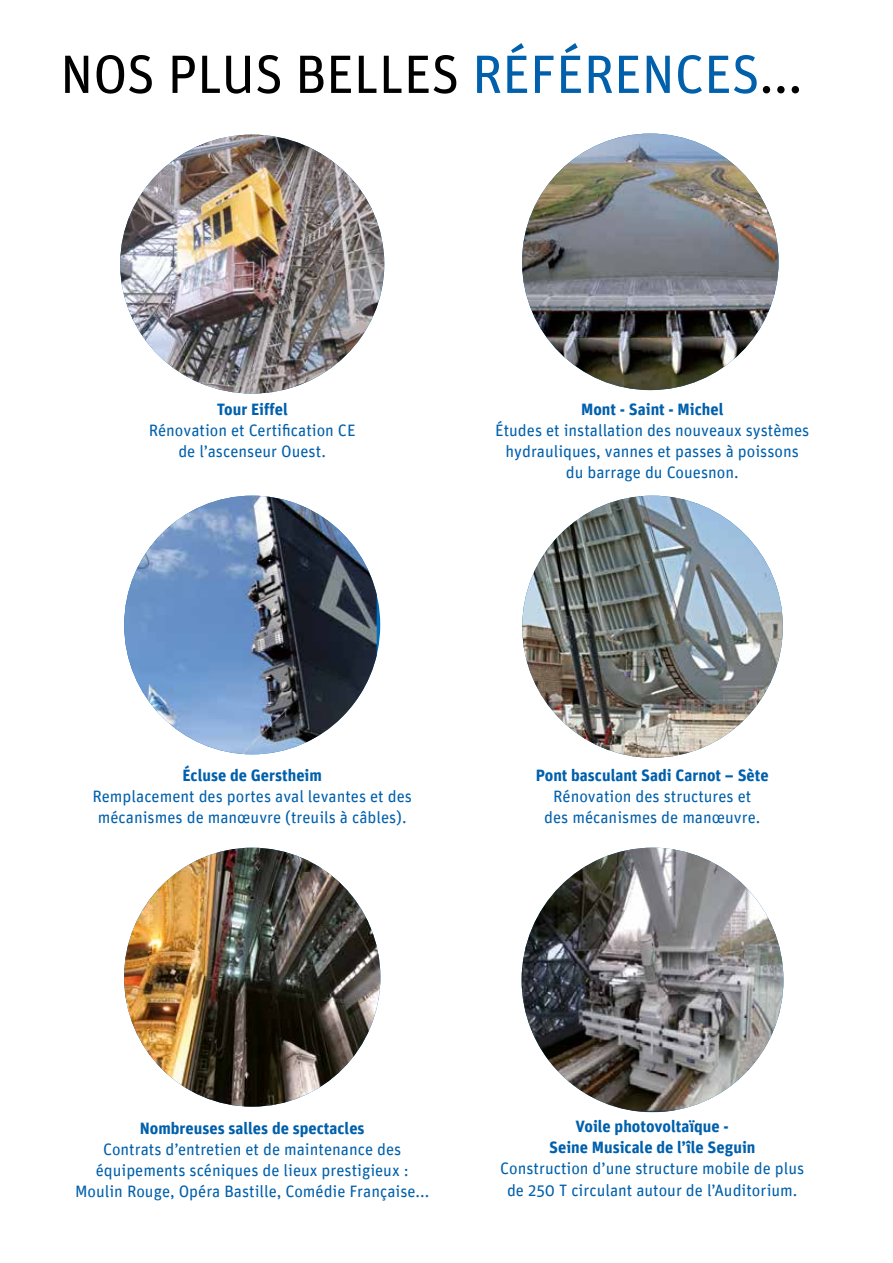
<style>
.page{position:relative;width:893px;height:1263px;background:#fff}
.page>*{position:absolute;margin:0;border:0;box-sizing:border-box;transform-origin:0 0}
.t1{font:54px "Unit";letter-spacing:-.01em;color:#000}
.t2{font:16.5px/21px "Unit";color:#0060ac;text-align:center}
.t3{font:700 16.5px/21px "Unit";color:#0060ac;text-align:center}
.s1{color:#0060ac}
</style>
<div class="page">
<img style="left:522px;top:134px;width:256px;height:256px;border-radius:128px">
<img style="left:120px;top:135px;width:264px;height:259px">
<img style="left:124px;top:496px;width:253px;height:258px">
<img style="left:124px;top:848px;width:256px;height:259px">
<img style="left:522px;top:848px;width:261px;height:264px">
<img style="left:522px;top:496px;width:261px;height:262px">
<h1 class="t1" style="left:60px;top:42px;width:744px">NOS PLUS BELLES <span class="s1">RÉFÉRENCES</span>...</h1>
<p class="t3" style="left:217px;top:398px;width:73px">Tour Eiffel</p>
<p class="t2" style="left:149px;top:420px;width:208px">Rénovation et Certification CE de l’ascenseur Ouest.</p>
<p class="t3" style="left:581px;top:398px;width:144px">Mont - Saint - Michel</p>
<p class="t2" style="left:495px;top:420px;width:316px">Études et installation des nouveaux systèmes hydrauliques, vannes et passes à poissons du barrage du Couesnon.</p>
<p class="t3" style="left:182px;top:764px;width:141px">Écluse de Gerstheim</p>
<p class="t2" style="left:92px;top:785px;width:321px">Remplacement des portes aval levantes et des mécanismes de manœuvre (treuils à câbles).</p>
<p class="t3" style="left:536px;top:764px;width:235px">Pont basculant Sadi Carnot – Sète</p>
<p class="t2" style="left:544px;top:785px;width:218px">Rénovation des structures et des mécanismes de manœuvre.</p>
<p class="t3" style="left:140px;top:1117px;width:226px">Nombreuses salles de spectacles</p>
<p class="t2" style="left:75px;top:1138px;width:356px">Contrats d’entretien et de maintenance des équipements scéniques de lieux prestigieux :<br>Moulin Rouge, Opéra Bastille, Comédie Française...</p>
<p class="t3" style="left:549px;top:1116px;width:208px">Voile photovoltaïque -<br>Seine Musicale de l’île Seguin</p>
<p class="t2" style="left:500px;top:1158px;width:306px">Construction d’une structure mobile de plus de 250 T circulant autour de l’Auditorium.</p>
</div>
